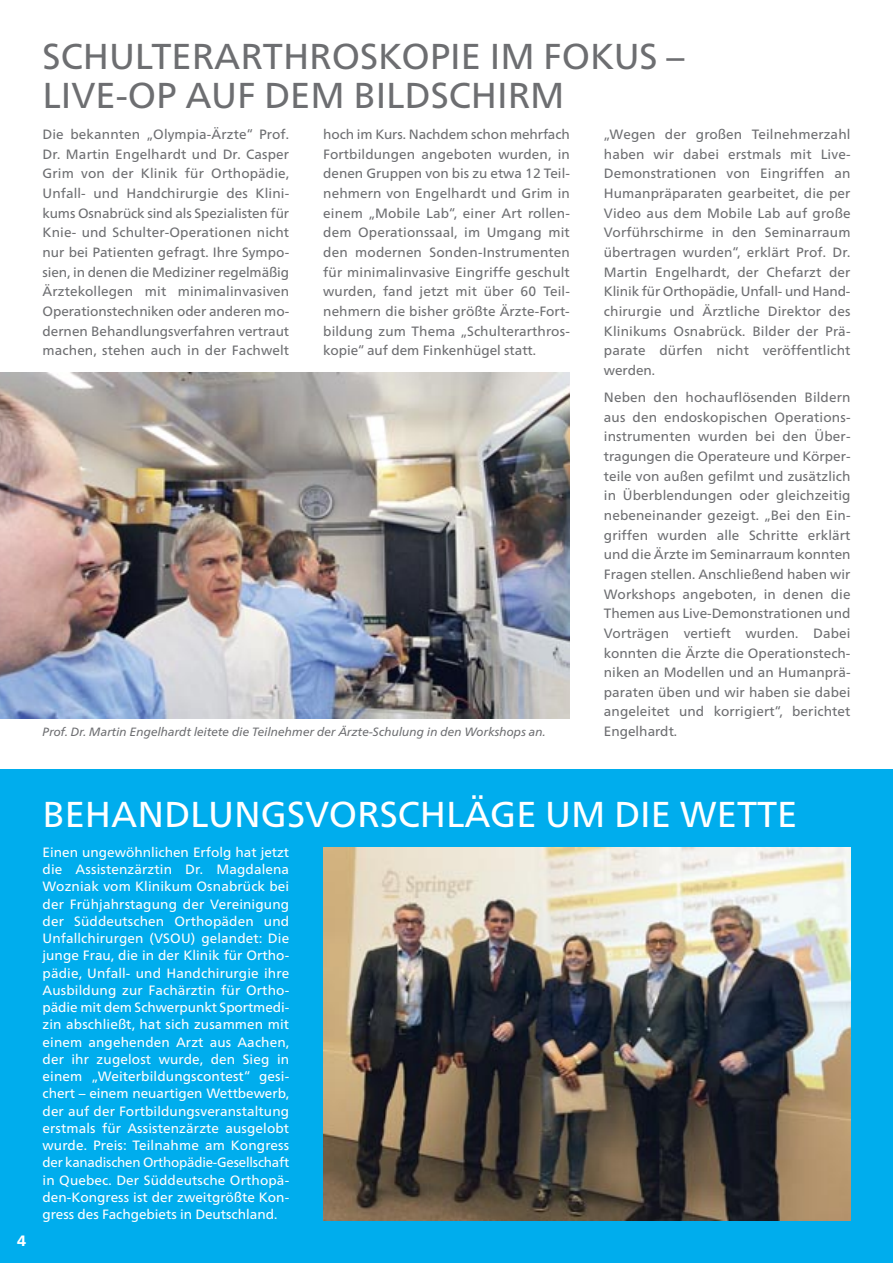
<style>
.page{position:relative;width:893px;height:1263px;background:#fff}
.page>*{position:absolute;margin:0;border:0;box-sizing:border-box;transform-origin:0 0}
.t1{font:36px/39px "Frutiger Neue LT Pro";color:#6d6e71}
.t2{font:36px "Frutiger Neue LT Pro";color:#fff}
.t3{font:800 15px "Frutiger Neue LT Pro";color:#fff}
.t4{font:13.5px/19.6px "Frutiger Neue LT Pro";letter-spacing:.01em;color:#6d6e71;text-align:justify}
.t5{font:13.5px/17.2px "Frutiger Neue LT Pro";color:#fff;text-align:justify}
.t6{font:italic 12px "Frutiger Neue LT Pro";color:#6d6e71}
</style>
<div class="page">
<img style="left:0;top:372px;width:570px;height:346px">
<div style="left:0;top:770px;width:893px;height:493px;background:#00aded"></div>
<img style="left:323px;top:847px;width:527px;height:373px">
<h1 class="t1" style="left:43px;top:40px;width:643px">SCHULTERARTHROSKOPIE IM FOKUS –<br>LIVE-OP AUF DEM BILDSCHIRM</h1>
<p class="t4" style="left:43px;top:126px;width:248px">Die bekannten „Olympia-Ärzte“ Prof.<br>Dr. Martin Engelhardt und Dr. Casper Grim von der Klinik für Orthopädie, Unfall- und Handchirurgie des Klini - kums Osnabrück sind als Spezialisten für Knie- und Schulter-Operationen nicht nur bei Patienten gefragt. Ihre Sympo - sien, in denen die Mediziner regelmäßig Ärztekollegen mit minimalinvasiven Operationstechniken oder anderen mo - dernen Behandlungsverfahren vertraut machen, stehen auch in der Fachwelt</p>
<p class="t4" style="left:323px;top:126px;width:248px">hoch im Kurs. Nachdem schon mehrfach Fortbil dungen angeboten wurden, in denen Gruppen von bis zu etwa 12 Teil&shy;nehmern von Engelhardt und Grim in einem „Mobile Lab“, einer Art rollen&shy;dem Operationssaal, im Umgang mit den modernen Sonden-Instrumenten für minimalinvasive Eingriffe geschult wurden, fand jetzt mit über 60 Teil&shy;nehmern die bisher größte Ärzte-Fort&shy;bildung zum Thema „Schulterarthros - kopie“ auf dem Finkenhügel statt.</p>
<p class="t4" style="left:604px;top:126px;width:248px">„We gen der großen Teilnehmerzahl haben wir dabei erstmals mit Live-Demonstrationen von Eingriffen an Humanpräparaten gearbeitet, die per Video aus dem Mobile Lab auf große Vorführ schirme in den Seminarraum über tragen wurden“, erklärt Prof. Dr.<br>Martin Engelhardt, der Chefarzt der Klinik für Orthopädie, Unfall- und Hand&shy;chirurgie und Ärztliche Direktor des Klinikums Osnabrück. Bilder der Prä&shy;parate dürfen nicht veröffentlicht werden.</p>
<p class="t4" style="left:604px;top:389px;width:248px">Neben den hochauflösenden Bildern aus den endoskopischen Operations - instrumenten wurden bei den Über - tragungen die Operateure und Körper - teile von außen gefilmt und zusätzlich in Überblendungen oder gleichzeitig nebeneinander gezeigt. „Bei den Ein&shy;griffen wurden alle Schritte erklärt und die Ärzte im Seminarraum konnten Fragen stellen. Anschließend haben wir Workshops angeboten, in denen die Themen aus Live-Demonstrationen und Vorträgen vertieft wurden. Dabei konnten die Ärzte die Operationstech&shy;niken an Modellen und an Humanprä&shy;paraten üben und wir haben sie dabei angeleitet und korrigiert“, berichtet Engelhardt.</p>
<p class="t6" style="left:43px;top:727px;width:505px">Prof. Dr. Martin Engelhardt leitete die Teilnehmer der Ärzte-Schulung in den Workshops an.</p>
<p class="t3" style="left:17px;top:1234px;width:11px">4</p>
<h1 class="t2" style="left:43px;top:800px;width:756px">BEHANDLUNGSVORSCHLÄGE UM DIE WETTE</h1>
<p class="t5" style="left:43px;top:845px;width:248px">Einen ungewöhnlichen Erfolg hat jetzt die Assistenzärztin Dr. Magdalena Wozniak vom Klinikum Osnabrück bei der Frühjahrstagung der Vereinigung der Süddeutschen Orthopäden und Unfallchirurgen (VSOU) gelandet: Die junge Frau, die in der Klinik für Ortho - pädie, Unfall- und Handchirurgie ihre Ausbildung zur Fachärztin für Ortho - pädie mit dem Schwerpunkt Sportmedi&shy;zin abschließt, hat sich zusammen mit einem angehenden Arzt aus Aachen, der ihr zugelost wurde, den Sieg in einem „Weiter bildungscontest“ gesi - chert – einem neu artigen Wettbewerb, der auf der Fortbildungsveranstaltung erstmals für Assistenzärzte ausgelobt wurde. Preis: Teilnahme am Kongress der kanadischen Orthopädie-Gesell schaft in Quebec. Der Süddeutsche Orthopä&shy;den-Kongress ist der zweitgrößte Kon - gress des Fachge biets in Deutschland.</p>
</div>
